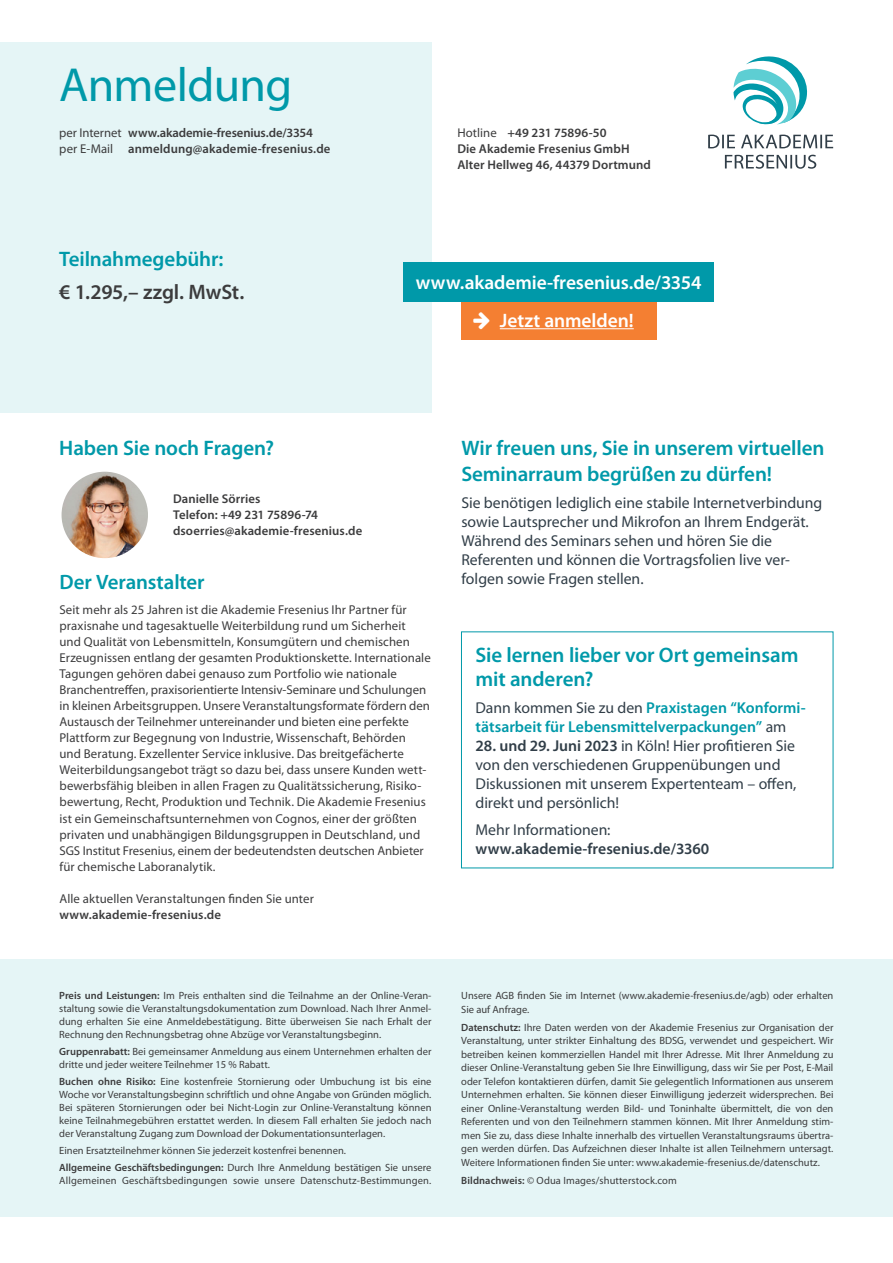
<style>
.page{position:relative;width:893px;height:1263px;background:#fff}
.page>*{position:absolute;margin:0;border:0;box-sizing:border-box;transform-origin:0 0}
.t1{font:48px "Myriad Pro";letter-spacing:-.015em;color:#0099a9}
.Zwischenüberschrifte{font:600 21px/25.2px "Myriad Pro";letter-spacing:-.005em;color:#0099a9}
.t2{font:600 21px "Myriad Pro";letter-spacing:-.01em;color:#3c3c3d}
.t3{font:600 20.85px "Myriad Pro";letter-spacing:-.005em;color:#0099a9}
.t4{font:600 19.5px "Myriad Pro";letter-spacing:-.005em;color:#fff}
.t5{font:15.75px/18.9px "Myriad Pro";color:#313e48}
.t6{font:600 15.75px/18.9px "Myriad Pro";color:#0099a9}
.t7{font:600 15.75px/18.9px "Myriad Pro";color:#313e48}
.t8{font:12.9px/16px "Myriad Pro";letter-spacing:.005em;color:#3c3c3d}
.t9{font:600 12.9px "Myriad Pro";letter-spacing:.01em;color:#3c3c3d}
.t10{font:600 12.75px/16px "Myriad Pro";letter-spacing:.005em;color:#3c3c3d}
.t11{font:10.5px/13.5px "Myriad Pro";color:#3c3c3d;text-align:justify}
.s1{font-weight:400}
.s2{font-weight:600}
.s3{font-weight:400;color:#313e48}
</style>
<div class="page">
<div style="left:0;top:42px;width:432px;height:370px;background:#e5f5f6"></div>
<svg style="left:733px;top:56px;width:75px;height:69px"></svg>
<svg style="left:725px;top:155px;width:91px;height:14px"></svg>
<svg style="left:708px;top:135px;width:125px;height:13px"></svg>
<div style="left:461px;top:301px;width:195px;height:38px;background:#f47f32"></div>
<hr style="left:500px;top:328px;width:134px;height:1px;background:#fff">
<div style="left:404px;top:262px;width:310px;height:40px;background:#0099a9"></div>
<img style="left:62px;top:472px;width:86px;height:86px;border-radius:43px">
<div style="left:0;top:959px;width:893px;height:257px;background:#e5f5f6"></div>
<p class="t1" style="left:59px;top:55px;width:234px">Anmeldung</p>
<p class="t10" style="left:59px;top:124px;width:273px"><span class="s1">per Internet</span> www.akademie-fresenius.de/3354 <span class="s1">per E-Mail</span> anmeldung@akademie-fresenius.de</p>
<p class="t10" style="left:457px;top:124px;width:195px"><span class="s1">Hotline</span> +49 231 75896-50<br>Die Akademie Fresenius GmbH<br>Alter Hellweg 46, 44379 Dortmund</p>
<p class="Zwischenüberschrifte" style="left:59px;top:246px;width:166px">Teilnahmegebühr:</p>
<p class="t2" style="left:59px;top:279px;width:187px">€ 1.295,– zzgl. MwSt.</p>
<p class="t4" style="left:416px;top:270px;width:287px">www.akademie-fresenius.de/3354</p>
<p class="t4" style="left:500px;top:308px;width:135px">Jetzt anmelden!</p>
<p class="Zwischenüberschrifte" style="left:59px;top:435px;width:216px">Haben Sie noch Fragen?</p>
<p class="t10" style="left:173px;top:490px;width:191px">Danielle Sörries<br>Telefon: +49 231 75896-74 dsoerries@akademie-fresenius.de</p>
<p class="t3" style="left:60px;top:568px;width:147px">Der Veranstalter</p>
<p class="t8" style="left:60px;top:601px;width:373px">Seit mehr als 25 Jahren ist die Akademie Fresenius Ihr Partner für praxisnahe und tagesaktuelle Weiterbildung rund um Sicherheit<br>und Qualität von Lebensmitteln, Konsumgütern und chemischen Erzeugnissen entlang der gesamten Produktionskette. Internationale Tagungen gehören dabei genauso zum Portfolio wie nationale Branchentreffen, praxisorientierte Intensiv-Seminare und Schulungen in kleinen Arbeitsgruppen. Unsere Veranstaltungsformate fördern den Austausch der Teilnehmer untereinander und bieten eine perfekte Plattform zur Begegnung von Industrie, Wissenschaft, Behörden<br>und Beratung. Exzellenter Service inklusive. Das breitgefächerte Weiterbildungsangebot trägt so dazu bei, dass unsere Kunden wett&shy;bewerbsfähig bleiben in allen Fragen zu Qualitätssicherung, Risiko&shy;bewertung, Recht, Produktion und Technik. Die Akademie Fresenius ist ein Gemeinschaftsunternehmen von Cognos, einer der größten privaten und unabhängigen Bildungsgruppen in Deutschland, und SGS Institut Fresenius, einem der bedeutendsten deutschen Anbieter fü r chemische Laboranalytik.</p>
<p class="t8" style="left:60px;top:890px;width:256px">Alle aktuellen Veranstaltungen finden Sie unter</p>
<p class="t9" style="left:60px;top:906px;width:163px">www.akademie-fresenius.de</p>
<p class="t11" style="left:59px;top:989px;width:374px;line-height:12.9px"><span class="s2">Preis und Leistungen:</span> Im Preis enthalten sind die Teilnahme an der Online-Veran&shy;staltung sowie die Veranstaltungsdokumentation zum Download. Nach Ihrer Anmel&shy;dung erhalten Sie eine Anmeldebestätigung. Bitte überweisen Sie nach Erhalt der Rechnung den Rechnungsbetrag ohne Abzüge vor Veranstaltungsbeginn.</p>
<p class="t11" style="left:59px;top:1045px;width:374px;line-height:12.9px"><span class="s2">Gruppenrabatt:</span> Bei gemeinsamer Anmeldung aus einem Unternehmen erhalten der dritte und jeder weitere Teilnehmer 15 % Rabatt.</p>
<p class="t11" style="left:59px;top:1075px;width:374px;line-height:12.9px"><span class="s2">Buchen ohne Risiko:</span> Eine kostenfreie Stornierung oder Umbuchung ist bis eine Woche vor Veranstaltungsbeginn schriftlich und ohne Angabe von Gründen möglich.<br>Bei späteren Stornierungen oder bei Nicht-Login zur Online-Veranstaltung können keine Teilnahmegebühren erstattet werden. In diesem Fall erhalten Sie jedoch nach der Veranstaltung Zugang zum Download der Dokumentationsunterlagen.</p>
<p class="t11" style="left:59px;top:1143px;width:288px">Einen Ersatzteilnehmer können Sie jederzeit kostenfrei benennen.</p>
<p class="t11" style="left:59px;top:1161px;width:374px;line-height:12.9px"><span class="s2">Allgemeine Geschäftsbedingungen:</span> Durch Ihre Anmeldung bestätigen Sie unsere<br>Allgemeinen Geschäftsbedingungen sowie unsere Datenschutz-Bestimmungen.</p>
<p class="Zwischenüberschrifte" style="left:461px;top:435px;width:365px">Wir freuen uns, Sie in unserem virtuellen<br>Seminarraum begrüßen zu dürfen!</p>
<p class="t5" style="left:461px;top:493px;width:362px">Sie benötigen lediglich eine stabile Internetverbindung sowie Lautsprecher und Mikrofon an Ihrem Endgerät.<br>Während des Seminars sehen und hören Sie die Referenten und können die Vortragsfolien live ver&shy;folgen sowie Fragen stellen.</p>
<p class="Zwischenüberschrifte" style="left:475px;top:642px;width:324px;line-height:24px">Sie lernen lieber vor Ort gemeinsam mit anderen?</p>
<p class="t6" style="left:475px;top:698px;width:332px"><span class="s3">Dann kommen Sie zu den</span> Praxistagen “Konformi&shy;tätsarbeit für Lebensmittelverpackungen” <span class="s3">am</span></p>
<p class="t5" style="left:475px;top:736px;width:322px"><span class="s2">28. und 29. Juni 2023</span> in Köln! Hier profitieren Sie von den verschiedenen Gruppenübungen und Diskussionen mit unserem Expertenteam – offen, direkt und persönlich!</p>
<p class="t7" style="left:475px;top:820px;width:235px"><span class="s1">Mehr Informationen: </span>www.akademie-fresenius.de/3360</p>
<p class="t11" style="left:461px;top:989px;width:374px">Unsere AGB finden Sie im Internet (www.akademie-fresenius.de/agb) oder erhalten<br>Sie auf Anfrage.</p>
<p class="t11" style="left:461px;top:1020px;width:374px"><span class="s2">Datenschutz:</span> Ihre Daten werden von der Akademie Fresenius zur Organisation der Veranstaltung, unter strikter Einhaltung des BDSG, verwendet und gespeichert. Wir betreiben keinen kommerziellen Handel mit Ihrer Adresse. Mit Ihrer Anmeldung zu dieser Online-Veranstaltung geben Sie Ihre Einwilligung, dass wir Sie per Post, E-Mail oder Telefon kontaktieren dürfen, damit Sie gelegentlich Informationen aus unserem Unternehmen erhalten. Sie können dieser Einwilligung jederzeit widersprechen. Bei einer Online-Veranstaltung werden Bild- und Toninhalte übermittelt, die von den Referenten und von den Teilnehmern stammen können. Mit Ihrer Anmeldung stim&shy;men Sie zu, dass diese Inhalte innerhalb des virtuellen Veranstaltungsraums übertra&shy;gen werden dürfen. Das Aufzeichnen dieser Inhalte ist allen Teilnehmern untersagt.<br>Weitere Informationen finden Sie unter: www.akademie-fresenius.de/datenschutz.</p>
<p class="t11" style="left:461px;top:1173px;width:217px"><span class="s2">Bildnachweis:</span> © Odua Images/shutterstock.com</p>
</div>
